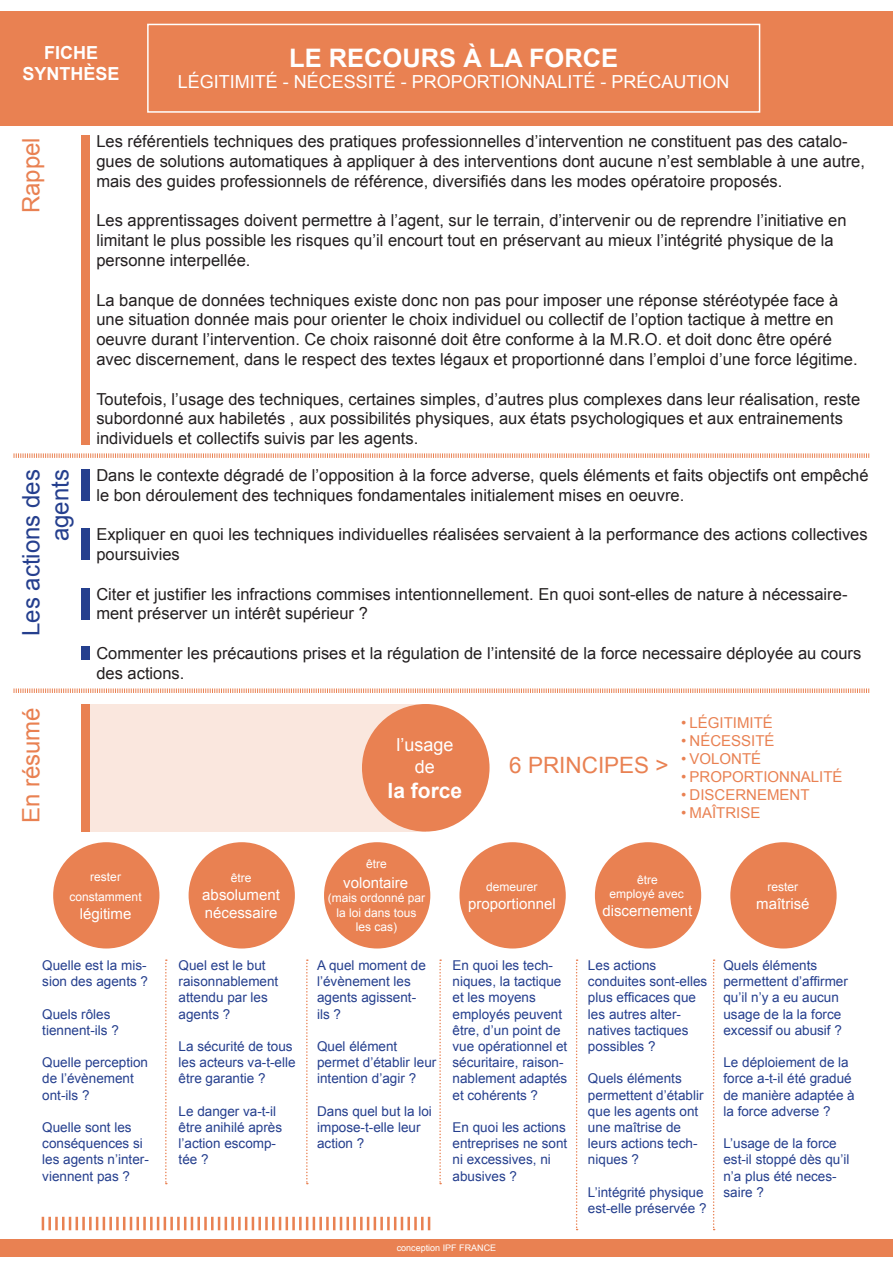
<style>
.page{position:relative;width:893px;height:1263px;background:#fff}
.page>*{position:absolute;margin:0;border:0;box-sizing:border-box;transform-origin:0 0}
.t1{font:700 25.5px "Arial";color:#fff}
.t2{font:24px/28.8px "Arial";color:#253f8e;text-align:right}
.t3{font:24px "Arial";color:#e98152}
.t4{font:22.5px "Arial";color:#e98152}
.t5{font:700 21px "Arial";color:#fff}
.t6{font:18px "Arial";color:#fff}
.t7{font:700 18px "Arial";color:#fff}
.t8{font:16.5px/19.8px "Arial";color:#231f20}
.t9{font:15px "Arial";color:#fff}
.t10{font:15px "Arial";color:#e98152}
.t11{font:13.5px/16.2px "Arial";color:#253f8e}
.t12{font:12px/14.4px "Arial";color:#fff;text-align:center}
.t13{font:9px "Arial";color:#fff}
</style>
<div class="page">
<div style="left:89px;top:704px;width:337px;height:128px;background:#fae7de"></div>
<div style="left:0;top:11px;width:893px;height:114px;background:#e98152"></div>
<div style="left:147px;top:24px;width:613px;height:89px;border:2px solid #fff"></div>
<div style="left:362px;top:704px;width:128px;height:127px;background:#e98152;border-radius:50%"></div>
<div style="left:53px;top:842px;width:106px;height:106px;background:#e98152;border-radius:50%"></div>
<div style="left:189px;top:842px;width:106px;height:106px;background:#e98152;border-radius:50%"></div>
<div style="left:459px;top:842px;width:107px;height:106px;background:#e98152;border-radius:50%"></div>
<div style="left:595px;top:842px;width:106px;height:106px;background:#e98152;border-radius:50%"></div>
<div style="left:730px;top:842px;width:107px;height:106px;background:#e98152;border-radius:50%"></div>
<div style="left:324px;top:842px;width:106px;height:106px;background:#e98152;border-radius:50%"></div>
<div style="left:81px;top:469px;width:8px;height:31px;background:#253f8e"></div>
<div style="left:81px;top:528px;width:8px;height:32px;background:#253f8e"></div>
<div style="left:81px;top:588px;width:8px;height:32px;background:#253f8e"></div>
<div style="left:81px;top:135px;width:8px;height:309px;background:#e98152"></div>
<svg style="left:13px;top:453px;width:857px;height:5px"></svg>
<svg style="left:13px;top:688px;width:857px;height:5px"></svg>
<div style="left:81px;top:704px;width:8px;height:128px;background:#e98152"></div>
<div style="left:0;top:1239px;width:893px;height:17px;background:#e98152"></div>
<svg style="left:42px;top:1217px;width:388px;height:13px"></svg>
<svg style="left:165px;top:959px;width:2px;height:225px"></svg>
<svg style="left:306px;top:959px;width:2px;height:225px"></svg>
<svg style="left:439px;top:959px;width:2px;height:225px"></svg>
<svg style="left:576px;top:959px;width:2px;height:271px"></svg>
<svg style="left:713px;top:959px;width:2px;height:271px"></svg>
<div style="left:81px;top:646px;width:8px;height:14px;background:#253f8e"></div>
<p class="t7" style="left:44px;top:41px;width:56px">FICHE</p>
<p class="t7" style="left:23px;top:62px;width:99px">SYNTHÈSE</p>
<p class="t1" style="left:289px;top:41px;width:331px">LE RECOURS À LA FORCE</p>
<p class="t6" style="left:178px;top:70px;width:553px">LÉGITIMITÉ - NÉCESSITÉ - PROPORTIONNALITÉ - PRÉCAUTION</p>
<p class="t3" style="left:15px;top:213px;width:78px;rotate:-90deg">Rappel</p>
<p class="t2" style="left:17px;top:636px;width:168px;rotate:-90deg">Les actions des agents</p>
<p class="t8" style="left:96px;top:132px;width:770px">Les référentiels techniques des pratiques professionnelles d’intervention ne constituent pas des catalo&shy;gues de solutions automatiques à appliquer à des interventions dont aucune n’est semblable à une autre, mais des guides professionnels de référence, diversifiés dans les modes opératoire proposés.</p>
<p class="t8" style="left:96px;top:211px;width:752px">Les apprentissages doivent permettre à l’agent, sur le terrain, d’intervenir ou de reprendre l’initiative en limitant le plus possible les risques qu’il encourt tout en préservant au mieux l’intégrité physique de la personne interpellée.</p>
<p class="t8" style="left:96px;top:290px;width:763px">La banque de données techniques existe donc non pas pour imposer une réponse stéréotypée face à une situation donnée mais pour orienter le choix individuel ou collectif de l’option tactique à mettre en oeuvre durant l’intervention. Ce choix raisonné doit être conforme à la M.R.O. et doit donc être opéré avec discernement, dans le respect des textes légaux et proportionné dans l’emploi d’une force légitime.</p>
<p class="t8" style="left:96px;top:389px;width:765px">Toutefois, l’usage des techniques, certaines simples, d’autres plus complexes dans leur réalisation, reste subordonné aux habiletés , aux possibilités physiques, aux états psychologiques et aux entrainements individuels et collectifs suivis par les agents.</p>
<p class="t8" style="left:96px;top:465px;width:774px">Dans le contexte dégradé de l’opposition à la force adverse, quels éléments et faits objectifs ont empêché le bon déroulement des techniques fondamentales initialement mises en oeuvre.</p>
<p class="t8" style="left:96px;top:525px;width:773px">Expliquer en quoi les techniques individuelles réalisées servaient à la performance des actions collectives poursuivies</p>
<p class="t8" style="left:96px;top:584px;width:753px">Citer et justifier les infractions commises intentionnellement. En quoi sont-elles de nature à nécessaire&shy;ment préserver un intérêt supérieur ?</p>
<p class="t8" style="left:96px;top:643px;width:766px">Commenter les précautions prises et la régulation de l’intensité de la force necessaire déployée au cours des actions.</p>
<p class="t3" style="left:15px;top:823px;width:118px;rotate:-90deg">En résumé</p>
<p class="t10" style="left:681px;top:713px;width:93px">• LÉGITIMITÉ</p>
<p class="t10" style="left:681px;top:731px;width:95px">• NÉCESSITÉ</p>
<p class="t10" style="left:681px;top:749px;width:82px">• VOLONTÉ</p>
<p class="t10" style="left:681px;top:767px;width:163px">• PROPORTIONNALITÉ</p>
<p class="t10" style="left:681px;top:785px;width:130px">• DISCERNEMENT</p>
<p class="t10" style="left:681px;top:803px;width:81px">• MAÎTRISE</p>
<p class="t6" style="left:396px;top:733px;width:59px">l’usage</p>
<p class="t6" style="left:415px;top:754px;width:22px">de</p>
<p class="t5" style="left:388px;top:776px;width:76px">la force</p>
<p class="t4" style="left:509px;top:750px;width:161px">6 PRINCIPES &gt;</p>
<p class="t12" style="left:90px;top:869px;width:32px">rester</p>
<p class="t12" style="left:70px;top:889px;width:74px">constamment</p>
<p class="t9" style="left:80px;top:903px;width:53px">légitime</p>
<p class="t11" style="left:42px;top:957px;width:107px">Quelle est la mis&shy;sion des agents ?</p>
<p class="t11" style="left:42px;top:1006px;width:78px">Quels rôles tiennent-ils ?</p>
<p class="t11" style="left:42px;top:1054px;width:107px">Quelle perception de l’évènement ont-ils ?</p>
<p class="t11" style="left:42px;top:1119px;width:108px">Quelle sont les conséquences si les agents n’inter&shy;viennent pas ?</p>
<p class="t12" style="left:231px;top:870px;width:22px">être</p>
<p class="t9" style="left:202px;top:885px;width:79px">absolument</p>
<p class="t9" style="left:205px;top:903px;width:74px">nécessaire</p>
<p class="t11" style="left:179px;top:957px;width:101px">Quel est le but raisonnablement attendu par les agents ?</p>
<p class="t11" style="left:179px;top:1038px;width:119px">La sécurité de tous les acteurs va-t-elle être garantie ?</p>
<p class="t11" style="left:179px;top:1103px;width:105px">Le danger va-t-il être anihilé après l’action escomp&shy;tée ?</p>
<p class="t12" style="left:366px;top:857px;width:22px">être</p>
<p class="t9" style="left:343px;top:873px;width:67px">volontaire</p>
<p class="t12" style="left:328px;top:891px;width:99px">(mais ordonné par la loi dans tous les cas)</p>
<p class="t11" style="left:317px;top:957px;width:110px">A quel moment de l’évènement les agents agissent&shy;ils ?</p>
<p class="t11" style="left:317px;top:1038px;width:121px">Quel élément permet d’établir leur intention d’agir ?</p>
<p class="t11" style="left:317px;top:1103px;width:116px">Dans quel but la loi impose-t-elle leur action ?</p>
<p class="t12" style="left:486px;top:879px;width:53px">demeurer</p>
<p class="t9" style="left:468px;top:894px;width:89px">proportionnel</p>
<p class="t11" style="left:453px;top:957px;width:116px">En quoi les tech&shy;niques, la tactique et les moyens employés peuvent être, d’un point de vue opérationnel et sécuritaire, raison&shy;nablement adaptés et cohérents ?</p>
<p class="t11" style="left:453px;top:1119px;width:116px">En quoi les actions entreprises ne sont ni excessives, ni abusives ?</p>
<p class="t13" style="left:397px;top:1242px;width:101px">conception IPF FRANCE</p>
<p class="t12" style="left:637px;top:872px;width:22px">être</p>
<p class="t12" style="left:610px;top:887px;width:76px">employé avec</p>
<p class="t9" style="left:602px;top:901px;width:92px">discernement</p>
<p class="t12" style="left:767px;top:879px;width:32px">rester</p>
<p class="t9" style="left:756px;top:894px;width:55px">maîtrisé</p>
<p class="t11" style="left:588px;top:957px;width:121px">Les actions conduites sont-elles plus efficaces que les autres alter&shy;natives tactiques possibles ?</p>
<p class="t11" style="left:588px;top:1071px;width:117px">Quels éléments permettent d’établir que les agents ont une maîtrise de leurs actions tech&shy;niques ?</p>
<p class="t11" style="left:588px;top:1184px;width:120px">L’intégrité physique est-elle préservée ?</p>
<p class="t11" style="left:723px;top:957px;width:126px">Quels éléments permettent d’affirmer qu’il n’y a eu aucun usage de la la force excessif ou abusif ?</p>
<p class="t11" style="left:723px;top:1054px;width:133px">Le déploiement de la force a-t-il été gradué de manière adaptée à la force adverse ?</p>
<p class="t11" style="left:723px;top:1135px;width:128px">L’usage de la force est-il stoppé dès qu’il n’a plus été neces&shy;saire ?</p>
</div>
